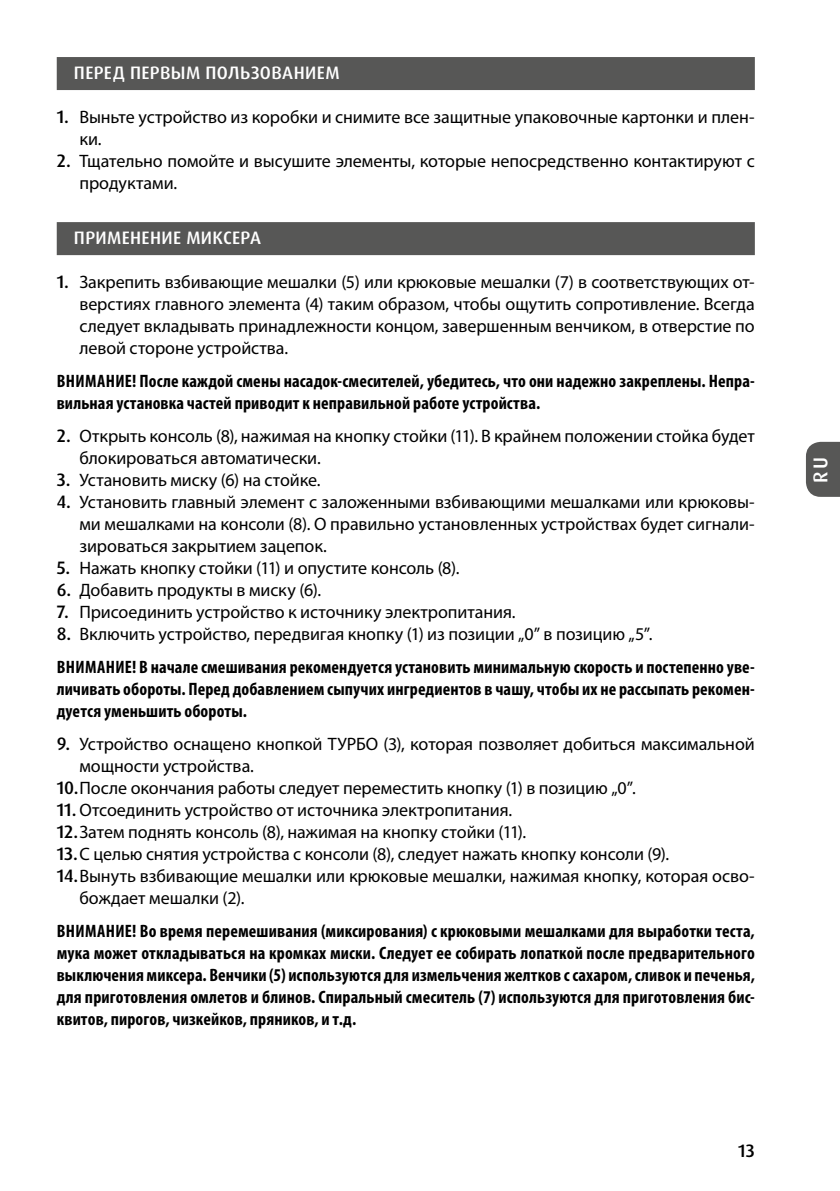
<style>
.page{position:relative;width:840px;height:1191px;background:#fff}
.page>*{position:absolute;margin:0;border:0;box-sizing:border-box;transform-origin:0 0}
.t1{font:500 20px "Dax Pro";color:#fff}
.t2{font:18px/22px "Myriad Pro";letter-spacing:-.005em;color:#000}
.t3{font:700 condensed 18px/22px "Myriad Pro";letter-spacing:.01em;color:#000}
.t4{font:500 18px "Dax Pro";letter-spacing:.02em;color:#fff}
.t5{font:500 18px "Dax Pro";color:#000}
.s1{font-family:"Dax Pro";font-weight:500}
.s2{font-family:"Dax Pro";font-weight:500;font-stretch:normal}
.s3{font-weight:400;font-stretch:normal}
</style>
<div class="page">
<div style="left:806px;top:442px;width:33px;height:55px;background:#575756"></div>
<div style="left:57px;top:57px;width:697px;height:33px;background:#575756"></div>
<div style="left:57px;top:222px;width:697px;height:33px;background:#575756"></div>
<p class="t4" style="left:74px;top:61px;width:267px">ПЕРЕД ПЕРВЫМ ПОЛЬЗОВАНИЕМ</p>
<p class="t2" style="left:79px;top:106px;width:675px;text-indent:-23px"><span class="s1">1.</span> Выньте устройство из коробки и снимите все защитные упаковочные картонки и плен&shy;ки.</p>
<p class="t2" style="left:79px;top:150px;width:676px;text-indent:-23px"><span class="s1">2.</span> Тщательно помойте и высушите элементы, которые непосредственно контактируют с продуктами.</p>
<p class="t4" style="left:74px;top:226px;width:188px">ПРИМЕНЕНИЕ МИКСЕРА</p>
<p class="t2" style="left:79px;top:271px;width:676px;text-align:justify;text-indent:-23px"><span class="s1">1.</span> Закрепить взбивающие мешалки (5) или крюковые мешалки (7) в соответствующих от&shy;верстиях главного элемента (4) таким образом, чтобы ощутить сопротивление. Всегда следует вкладывать принадлежности концом, завершенным венчиком, в отверстие по левой стороне устройства.</p>
<p class="t3" style="left:57px;top:370px;width:698px">ВНИМАНИЕ! После каждой смены насадок-смесителей, убедитесь, что они надежно закреплены. Непра&shy;вильная установка частей приводит к неправильной работе устройства.</p>
<p class="t2" style="left:79px;top:425px;width:676px;text-indent:-23px"><span class="s1">2.</span> Открыть консоль (8), нажимая на кнопку стойки (11). В крайнем положении стойка будет блокироваться автоматически.</p>
<p class="t2" style="left:57px;top:469px;width:265px"><span class="s1">3.</span> Установить миску (6) на стойке.</p>
<p class="t2" style="left:79px;top:491px;width:676px;text-align:justify;text-indent:-23px"><span class="s1">4.</span> Установить главный элемент с заложенными взбивающими мешалками или крюковы&shy;ми мешалками на консоли (8). О правильно установленных устройствах будет сигнали&shy;зироваться закрытием зацепок.</p>
<p class="t2" style="left:57px;top:557px;width:404px"><span class="s1">5.</span> Нажать кнопку стойки (11) и опустите консоль (8).</p>
<p class="t2" style="left:57px;top:579px;width:266px"><span class="s1">6.</span> Добавить продукты в миску (6).</p>
<p class="t2" style="left:57px;top:601px;width:460px"><span class="s1">7.</span> Присоединить устройство к источнику электропитания.</p>
<p class="t3" style="left:57px;top:617px;width:698px;line-height:33px"><span class="s2">8.</span> <span class="s3">Включить устройство, передвигая кнопку (1) из позиции „0” в позицию „5”.<br></span>ВНИМАНИЕ! В начале смешивания рекомендуется установить минимальную скорость и постепенно уве-</p>
<p class="t3" style="left:57px;top:678px;width:698px">личивать обороты. Перед добавлением сыпучих ингредиентов в чашу, чтобы их не рассыпать рекомен&shy;дуется уменьшить обороты.</p>
<p class="t2" style="left:57px;top:733px;width:699px"><span class="s1">9.</span> Устройство оснащено кнопкой ТУРБО (3), которая позволяет добиться максимальной</p>
<p class="t2" style="left:79px;top:755px;width:176px">мощности устройства.</p>
<p class="t2" style="left:57px;top:777px;width:580px"><span class="s1">10.</span>После окончания работы следует переместить кнопку (1) в позицию „0”.</p>
<p class="t2" style="left:57px;top:799px;width:457px"><span class="s1">11.</span> Отсоединить устройство от источника электропитания.</p>
<p class="t2" style="left:57px;top:821px;width:471px"><span class="s1">12.</span>Затем поднять консоль (8), нажимая на кнопку стойки (11).</p>
<p class="t2" style="left:57px;top:843px;width:613px"><span class="s1">13.</span>С целью снятия устройства с консоли (8), следует нажать кнопку консоли (9).</p>
<p class="t2" style="left:57px;top:865px;width:699px"><span class="s1">14.</span>Вынуть взбивающие мешалки или крюковые мешалки, нажимая кнопку, которая осво-</p>
<p class="t2" style="left:79px;top:887px;width:166px">бождает мешалки (2).</p>
<p class="t3" style="left:57px;top:920px;width:699px;text-align:justify">ВНИМАНИЕ! Во время перемешивания (миксирования) с крюковыми мешалками для выработки теста, мука может откладываться на кромках миски. Следует ее собирать лопаткой после предварительного выключения миксера. Венчики (5) используются для измельчения желтков с сахаром, сливок и печенья, для приготовления омлетов и блинов. Спиральный смеситель (7) используются для приготовления бис&shy;квитов, пирогов, чизкейков, пряников, и т.д.</p>
<p class="t5" style="left:737px;top:1139px;width:18px">13</p>
<p class="t1" style="left:807px;top:483px;width:27px;rotate:-90deg">RU</p>
</div>
